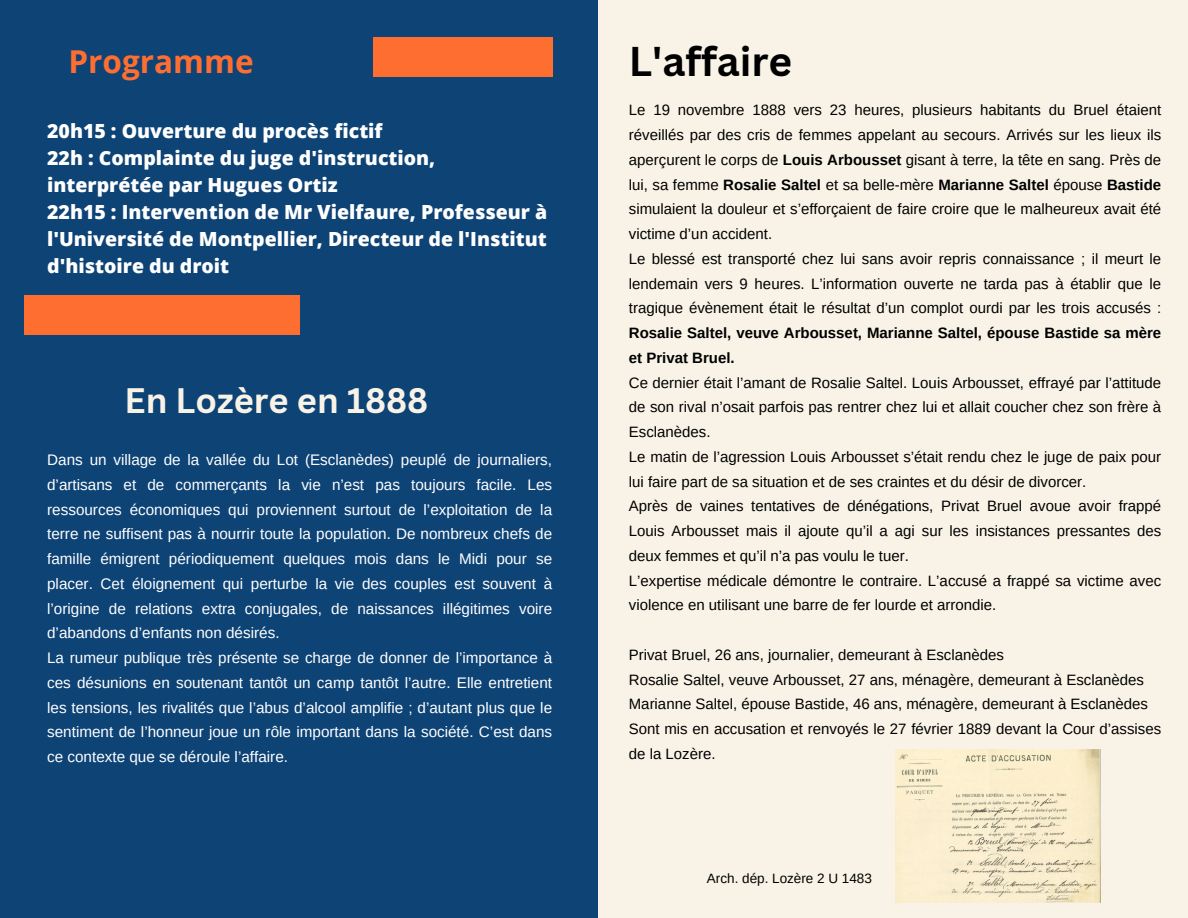
<style>
.page{position:relative;width:1188px;height:918px;background:#f8f3e6}
.page>*{position:absolute;margin:0;border:0;box-sizing:border-box;transform-origin:0 0}
.t1{font:700 40.5px "Canva Sans";color:#000}
.t2{font:700 34.5px "Canva Sans";color:#f8f3e6}
.t3{font:700 31.5px "Open Sans";color:#ff6e31}
.t4{font:800 19.5px/27px "Open Sans";color:#fff}
.t5{font:15.3px/24.8px "Arimo";color:#fff;text-align:justify}
.t6{font:15px/24.8px "Arimo";color:#000;text-align:justify}
.t7{font:13.5px "Arimo";color:#000}
.s1{font-weight:700}
</style>
<div class="page">
<div style="left:0;top:0;width:598px;height:918px;background:#0e4376"></div>
<img style="left:895px;top:750px;width:206px;height:153px">
<div style="left:24px;top:296px;width:276px;height:39px;background:#ff6e31"></div>
<div style="left:373px;top:37px;width:179px;height:39px;background:#ff6e31"></div>
<p class="t3" style="left:69px;top:39px;width:187px">Programme</p>
<p class="t4" style="left:47px;top:117px;width:337px">20h15 : Ouverture du procès fictif</p>
<p class="t4" style="left:47px;top:144px;width:390px">22h : Complainte du juge d'instruction, interprétée par Hugues Ortiz</p>
<p class="t4" style="left:47px;top:198px;width:502px;text-align:justify">22h15 : Intervention de Mr Vielfaure, Professeur à l'Université de Montpellier, Directeur de l'Institut d'histoire du droit</p>
<p class="t2" style="left:125px;top:377px;width:305px">En Lozère en 1888</p>
<p class="t5" style="left:47px;top:447px;width:507px">Dans un village de la vallée du Lot (Esclanèdes) peuplé de journaliers, d’artisans et de commerçants la vie n’est pas toujours facile. Les ressources économiques qui proviennent surtout de l’exploitation de la terre ne suffisent pas à nourrir toute la population. De nombreux chefs de famille émigrent périodiquement quelques mois dans le Midi pour se placer. Cet éloignement qui perturbe la vie des couples est souvent à l’origine de relations extra conjugales, de naissances illégitimes voire d’abandons d’enfants non désirés.</p>
<p class="t5" style="left:47px;top:645px;width:507px">La rumeur publique très présente se charge de donner de l’importance à ces désunions en soutenant tantôt un camp tantôt l’autre. Elle entretient les tensions, les rivalités que l’abus d’alcool amplifie ; d’autant plus que le sentiment de l’honneur joue un rôle important dans la société. C’est dans ce contexte que se déroule l’affaire.</p>
<p class="t1" style="left:629px;top:32px;width:165px">L'affaire</p>
<p class="t6" style="left:629px;top:98px;width:534px">Le 19 novembre 1888 vers 23 heures, plusieurs habitants du Bruel étaient réveillés par des cris de femmes appelant au secours. Arrivés sur les lieux ils aperçurent le corps de <span class="s1">Louis Arbousset</span> gisant à terre, la tête en sang. Près de lui, sa femme <span class="s1">Rosalie Saltel</span> et sa belle-mère <span class="s1">Marianne Saltel</span> épouse <span class="s1">Bastide </span>simulaient la douleur et s’efforçaient de faire croire que le malheureux avait été victime d’un accident.</p>
<p class="t6" style="left:629px;top:246px;width:534px">Le blessé est transporté chez lui sans avoir repris connaissance ; il meurt le lendemain vers 9 heures. L’information ouverte ne tarda pas à établir que le tragique évènement était le résultat d’un complot ourdi par les trois accusés :<br><span class="s1">Rosalie Saltel, veuve Arbousset, Marianne Saltel, épouse Bastide sa mère et Privat Bruel.</span></p>
<p class="t6" style="left:629px;top:370px;width:534px">Ce dernier était l’amant de Rosalie Saltel. Louis Arbousset, effrayé par l’attitude de son rival n’osait parfois pas rentrer chez lui et allait coucher chez son frère à Esclanèdes.</p>
<p class="t6" style="left:629px;top:444px;width:534px">Le matin de l’agression Louis Arbousset s’était rendu chez le juge de paix pour lui faire part de sa situation et de ses craintes et du désir de divorcer.</p>
<p class="t6" style="left:629px;top:494px;width:534px">Après de vaines tentatives de dénégations, Privat Bruel avoue avoir frappé Louis Arbousset mais il ajoute qu’il a agi sur les insistances pressantes des deux femmes et qu’il n’a pas voulu le tuer.</p>
<p class="t6" style="left:629px;top:568px;width:534px">L’expertise médicale démontre le contraire. L’accusé a frappé sa victime avec violence en utilisant une barre de fer lourde et arrondie.</p>
<p class="t6" style="left:629px;top:642px;width:377px">Privat Bruel, 26 ans, journalier, demeurant à Esclanèdes</p>
<p class="t6" style="left:629px;top:667px;width:517px">Rosalie Saltel, veuve Arbousset, 27 ans, ménagère, demeurant à Esclanèdes</p>
<p class="t6" style="left:629px;top:692px;width:521px">Marianne Saltel, épouse Bastide, 46 ans, ménagère, demeurant à Esclanèdes</p>
<p class="t6" style="left:629px;top:717px;width:534px">Sont mis en accusation et renvoyés le 27 février 1889 devant la Cour d’assises de la Lozère.</p>
<p class="t7" style="left:707px;top:871px;width:166px">Arch. dép. Lozère 2 U 1483</p>
</div>
